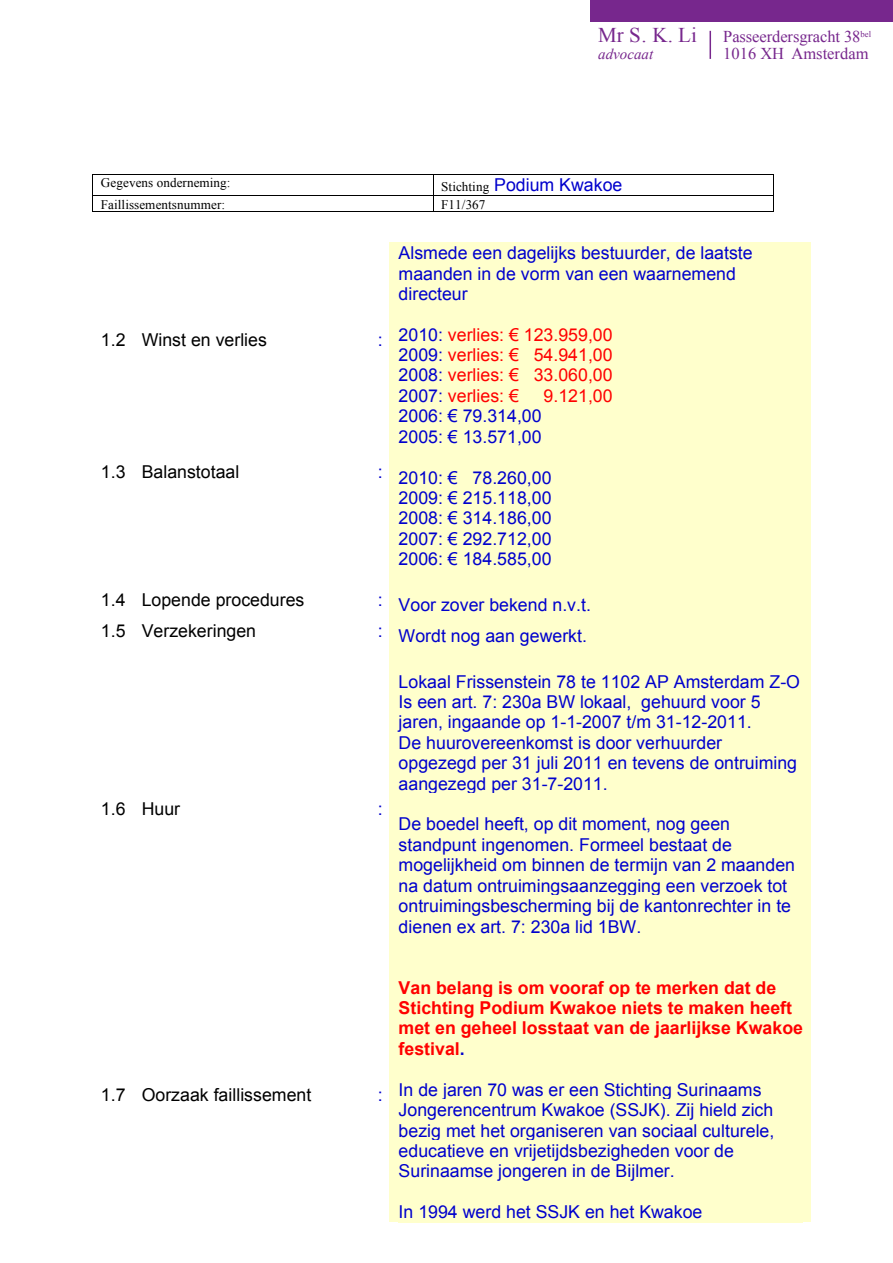
<style>
.page{position:relative;width:893px;height:1263px;background:#fff}
.page>*{position:absolute;margin:0;border:0;box-sizing:border-box;transform-origin:0 0}
.t1{font:21px "Times New Roman";color:#77278d}
.t2{font:17.7px/20.4px "Arial";color:#00c}
.t3{font:700 17.7px/20.4px "Arial";color:#f00}
.t4{font:17.7px "Arial";color:#000}
.t5{font:17.7px/20.5px "Arial";color:#f00;text-align:right}
.t6{font:16.5px "Times New Roman";letter-spacing:-.005em;color:#77278d}
.t7{font:italic 15px "Times New Roman";color:#77278d}
.t8{font:13.2px "Times New Roman";letter-spacing:.005em;color:#000}
.s1{font-family:"Times New Roman";font-size:13.2px;color:#000}
.s2{color:#00c}
</style>
<div class="page">
<hr style="left:709px;top:31px;width:2px;height:28px;background:#77278d">
<div style="left:590px;top:0;width:303px;height:21px;background:#77278d"></div>
<hr style="left:93px;top:174px;width:340px;height:1px;background:#000">
<hr style="left:434px;top:174px;width:339px;height:1px;background:#000">
<hr style="left:93px;top:195px;width:340px;height:1px;background:#000">
<hr style="left:434px;top:195px;width:339px;height:1px;background:#000">
<svg style="left:92px;top:174px;width:1px;height:38px"></svg>
<hr style="left:93px;top:211px;width:340px;height:1px;background:#000">
<svg style="left:433px;top:174px;width:1px;height:38px"></svg>
<hr style="left:434px;top:211px;width:339px;height:1px;background:#000">
<svg style="left:773px;top:174px;width:1px;height:38px"></svg>
<div style="left:390px;top:243px;width:421px;height:81px;background:#ffc"></div>
<div style="left:390px;top:324px;width:421px;height:41px;background:#ffc"></div>
<div style="left:390px;top:365px;width:421px;height:224px;background:#ffc"></div>
<div style="left:399px;top:569px;width:404px;height:21px;background:#ffc"></div>
<div style="left:390px;top:590px;width:421px;height:30px;background:#ffc"></div>
<div style="left:390px;top:620px;width:421px;height:31px;background:#ffc"></div>
<div style="left:390px;top:651px;width:421px;height:326px;background:#ffc"></div>
<div style="left:390px;top:977px;width:421px;height:245px;background:#ffc"></div>
<p class="t1" style="left:598px;top:21px;width:100px">Mr S. K. Li</p>
<p class="t6" style="left:723px;top:25px;width:149px">Passeerdersgracht 38<sup>bel</sup></p>
<p class="t7" style="left:598px;top:44px;width:56px">advocaat</p>
<p class="t6" style="left:723px;top:42px;width:147px">1016 XH Amsterdam</p>
<p class="t8" style="left:101px;top:174px;width:131px">Gegevens onderneming:</p>
<p class="t2" style="left:441px;top:175px;width:183px"><span class="s1">Stichting</span> Podium Kwakoe</p>
<p class="t8" style="left:101px;top:195px;width:126px">Faillissementsnummer:</p>
<p class="t8" style="left:441px;top:195px;width:46px">F11/367</p>
<p class="t2" style="left:399px;top:243px;width:356px">Alsmede een dagelijks bestuurder, de laatste maanden in de vorm van een waarnemend directeur</p>
<p class="t4" style="left:101px;top:328px;width:168px">1.2 Winst en verlies</p>
<p class="t5" style="left:378px;top:324px;width:236px"><span class="s2">: 2010:</span> verlies: € 123.959,00<br><span class="s2">2009:</span> verlies: € 54.941,00</p>
<p class="t4" style="left:101px;top:460px;width:140px">1.3 Balanstotaal</p>
<p class="t2" style="left:378px;top:462px;width:6px">:</p>
<p class="t5" style="left:399px;top:365px;width:216px;text-align:left"><span class="s2">2008:</span> verlies: € 33.060,00<br><span class="s2">2007:</span> verlies: €</p>
<p class="t5" style="left:544px;top:386px;width:71px">9.121,00</p>
<p class="t2" style="left:399px;top:406px;width:145px">2006: € 79.314,00<br>2005: € 13.571,00</p>
<p class="t2" style="left:399px;top:467px;width:154px;text-align:justify">2010: € 78.260,00<br>2009: € 215.118,00<br>2008: € 314.186,00<br>2007: € 292.712,00<br>2006: € 184.585,00</p>
<p class="t4" style="left:101px;top:588px;width:205px">1.4 Lopende procedures</p>
<p class="t2" style="left:378px;top:595px;width:215px">: Voor zover bekend n.v.t.</p>
<p class="t4" style="left:101px;top:619px;width:157px">1.5 Verzekeringen</p>
<p class="t2" style="left:378px;top:625px;width:211px">: Wordt nog aan gewerkt.</p>
<p class="t4" style="left:101px;top:797px;width:81px">1.6 Huur</p>
<p class="t2" style="left:378px;top:799px;width:6px">:</p>
<p class="t2" style="left:399px;top:671px;width:403px">Lokaal Frissenstein 78 te 1102 AP Amsterdam Z-O Is een art. 7: 230a BW lokaal, gehuurd voor 5 jaren, ingaande op 1-1-2007 t/m 31-12-2011.<br>De huurovereenkomst is door verhuurder opgezegd per 31 juli 2011 en tevens de ontruiming aangezegd per 31-7-2011.</p>
<p class="t2" style="left:399px;top:814px;width:398px">De boedel heeft, op dit moment, nog geen standpunt ingenomen. Formeel bestaat de mogelijkheid om binnen de termijn van 2 maanden na datum ontruimingsaanzegging een verzoek tot ontruimingsbescherming bij de kantonrechter in te dienen ex art. 7: 230a lid 1BW.</p>
<p class="t4" style="left:101px;top:1083px;width:212px">1.7 Oorzaak faillissement</p>
<p class="t2" style="left:378px;top:1084px;width:6px">:</p>
<p class="t3" style="left:399px;top:978px;width:406px">Van belang is om vooraf op te merken dat de Stichting Podium Kwakoe niets te maken heeft met en geheel losstaat van de jaarlijkse Kwakoe festival<span class="s2">.</span></p>
<p class="t2" style="left:399px;top:1079px;width:377px">In de jaren 70 was er een Stichting Surinaams Jongerencentrum Kwakoe (SSJK). Zij hield zich bezig met het organiseren van sociaal culturele, educatieve en vrijetijdsbezigheden voor de Surinaamse jongeren in de Bijlmer.</p>
<p class="t2" style="left:399px;top:1202px;width:305px">In 1994 werd het SSJK en het Kwakoe</p>
</div>
